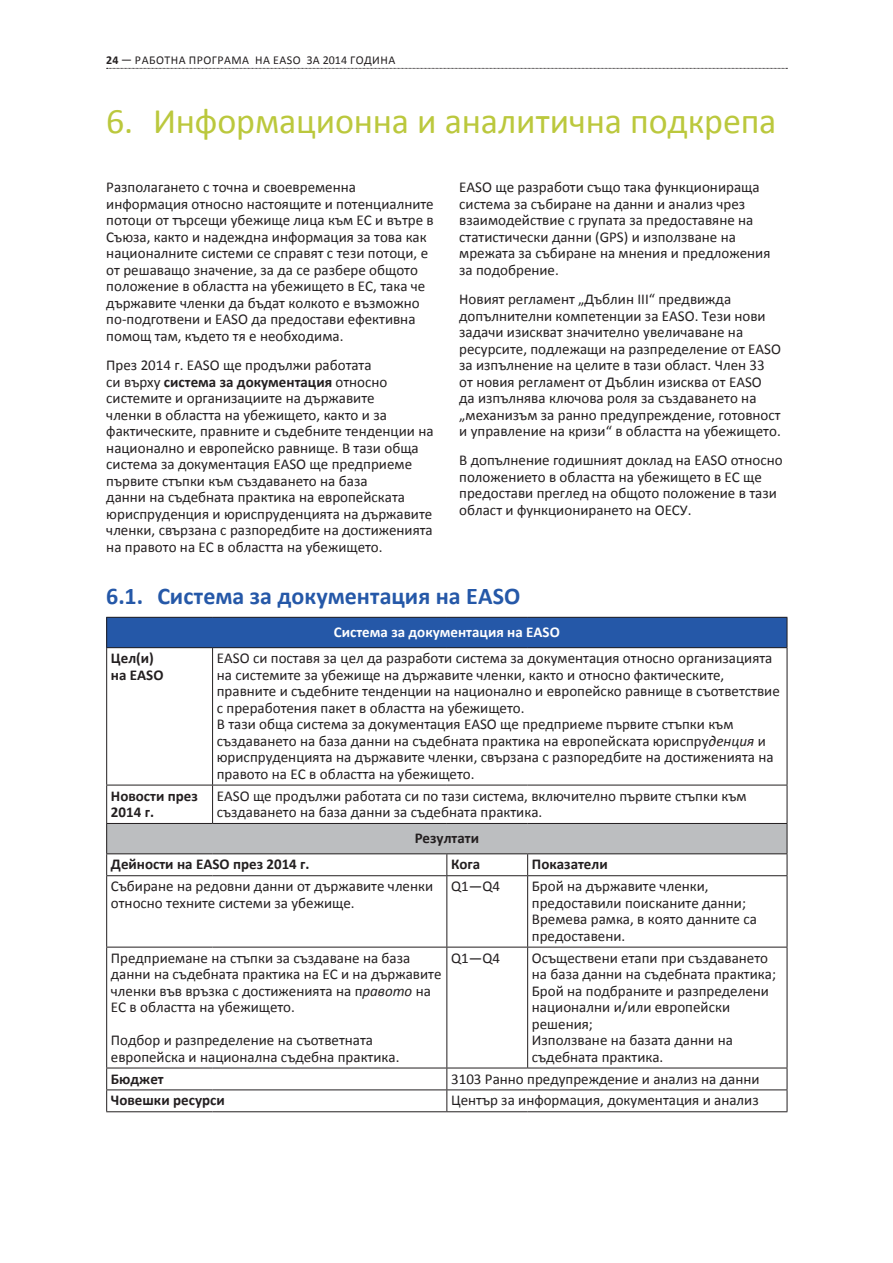
<style>
.page{position:relative;width:893px;height:1263px;background:#fff}
.page>*{position:absolute;margin:0;border:0;box-sizing:border-box;transform-origin:0 0}
.t1{font:36px "Calibri";letter-spacing:-.005em;color:#bbc83d}
.t2{font:700 24px "Calibri";color:#2558a8}
.body_first{font:15px/16.5px "Calibri";color:#231f20}
.table_body_left{font:15px/16.5px "Calibri";color:#231f20}
.table_body_left-2{font:700 15px/16.5px "Calibri";color:#231f20}
.table_header{font:700 15px "Calibri";color:#fff}
.table_body_center{font:700 15px "Calibri";color:#231f20}
.t3{font:12px "Calibri";letter-spacing:.04em;color:#231f20}
.s1{font-weight:700}
.s2{font-style:italic}
</style>
<div class="page">
<svg style="left:107px;top:68px;width:680px;height:1px"></svg>
<div style="left:107px;top:617px;width:680px;height:31px;background:#2558a8"></div>
<div style="left:107px;top:823px;width:680px;height:31px;background:#bcbec0"></div>
<hr style="left:212px;top:648px;width:1px;height:137px;background:#231f20">
<hr style="left:106px;top:785px;width:107px;height:1px;background:#231f20">
<hr style="left:213px;top:785px;width:234px;height:1px;background:#231f20">
<hr style="left:212px;top:785px;width:1px;height:38px;background:#231f20">
<hr style="left:447px;top:785px;width:81px;height:1px;background:#231f20">
<hr style="left:528px;top:785px;width:259px;height:1px;background:#231f20">
<svg style="left:446px;top:854px;width:1px;height:21px"></svg>
<svg style="left:527px;top:854px;width:1px;height:21px"></svg>
<hr style="left:106px;top:875px;width:107px;height:1px;background:#231f20">
<hr style="left:213px;top:875px;width:234px;height:1px;background:#231f20">
<hr style="left:447px;top:875px;width:81px;height:1px;background:#231f20">
<hr style="left:446px;top:876px;width:1px;height:71px;background:#231f20">
<hr style="left:528px;top:875px;width:259px;height:1px;background:#231f20">
<hr style="left:527px;top:876px;width:1px;height:71px;background:#231f20">
<hr style="left:106px;top:947px;width:107px;height:1px;background:#231f20">
<hr style="left:213px;top:947px;width:234px;height:1px;background:#231f20">
<hr style="left:447px;top:947px;width:81px;height:1px;background:#231f20">
<hr style="left:446px;top:947px;width:1px;height:121px;background:#231f20">
<hr style="left:528px;top:947px;width:259px;height:1px;background:#231f20">
<hr style="left:527px;top:947px;width:1px;height:121px;background:#231f20">
<hr style="left:106px;top:1068px;width:107px;height:1px;background:#231f20">
<hr style="left:213px;top:1068px;width:234px;height:1px;background:#231f20">
<hr style="left:447px;top:1068px;width:81px;height:1px;background:#231f20">
<hr style="left:528px;top:1068px;width:259px;height:1px;background:#231f20">
<hr style="left:106px;top:1089px;width:107px;height:1px;background:#231f20">
<hr style="left:213px;top:1089px;width:234px;height:1px;background:#231f20">
<hr style="left:447px;top:1089px;width:81px;height:1px;background:#231f20">
<svg style="left:446px;top:1068px;width:1px;height:43px"></svg>
<hr style="left:528px;top:1089px;width:259px;height:1px;background:#231f20">
<hr style="left:106px;top:648px;width:1px;height:137px;background:#231f20">
<hr style="left:787px;top:648px;width:1px;height:137px;background:#231f20">
<hr style="left:106px;top:785px;width:1px;height:38px;background:#231f20">
<hr style="left:787px;top:785px;width:1px;height:38px;background:#231f20">
<hr style="left:106px;top:876px;width:1px;height:71px;background:#231f20">
<hr style="left:787px;top:876px;width:1px;height:71px;background:#231f20">
<hr style="left:106px;top:947px;width:1px;height:121px;background:#231f20">
<hr style="left:787px;top:947px;width:1px;height:121px;background:#231f20">
<svg style="left:106px;top:1068px;width:1px;height:43px"></svg>
<svg style="left:787px;top:1068px;width:1px;height:43px"></svg>
<hr style="left:106px;top:1111px;width:107px;height:1px;background:#231f20">
<hr style="left:213px;top:1111px;width:234px;height:1px;background:#231f20">
<hr style="left:447px;top:1111px;width:81px;height:1px;background:#231f20">
<hr style="left:528px;top:1111px;width:259px;height:1px;background:#231f20">
<hr style="left:106px;top:617px;width:107px;height:1px;background:#231f20">
<svg style="left:106px;top:618px;width:1px;height:29px"></svg>
<hr style="left:213px;top:617px;width:234px;height:1px;background:#231f20">
<hr style="left:447px;top:617px;width:81px;height:1px;background:#231f20">
<hr style="left:528px;top:617px;width:259px;height:1px;background:#231f20">
<svg style="left:787px;top:618px;width:1px;height:29px"></svg>
<hr style="left:106px;top:647px;width:107px;height:1px;background:#231f20">
<hr style="left:213px;top:647px;width:234px;height:1px;background:#231f20">
<hr style="left:447px;top:647px;width:81px;height:1px;background:#231f20">
<hr style="left:528px;top:647px;width:259px;height:1px;background:#231f20">
<hr style="left:106px;top:823px;width:107px;height:1px;background:#231f20">
<svg style="left:106px;top:824px;width:1px;height:51px"></svg>
<hr style="left:213px;top:823px;width:234px;height:1px;background:#231f20">
<hr style="left:447px;top:823px;width:81px;height:1px;background:#231f20">
<hr style="left:528px;top:823px;width:259px;height:1px;background:#231f20">
<svg style="left:787px;top:824px;width:1px;height:51px"></svg>
<hr style="left:106px;top:853px;width:107px;height:1px;background:#231f20">
<hr style="left:213px;top:853px;width:234px;height:1px;background:#231f20">
<hr style="left:447px;top:853px;width:81px;height:1px;background:#231f20">
<hr style="left:528px;top:853px;width:259px;height:1px;background:#231f20">
<p class="t3" style="left:106px;top:52px;width:267px"><span class="s1">24</span> — Работна програма на ЕASO за 2014 годин</p>
<p class="t3" style="left:388px;top:52px;width:8px">а</p>
<p class="t1" style="left:106px;top:99px;width:672px">6. Информационна и аналитична подкрепа</p>
<p class="body_first" style="left:106px;top:179px;width:329px">Разполагането с точна и своевременна информация относно настоящите и потенциалните потоци от търсещи убежище лица към ЕС и вътре в Съюза, както и надеждна информация за това как националните системи се справят с тези потоци, е от решаващо значение, за да се разбере общото положение в областта на убежището в ЕС, така че държавите членки да бъдат колкото е възможно по-подготвени и EASO да предостави ефективна помощ там, където тя е необходима.</p>
<p class="body_first" style="left:106px;top:357px;width:329px">П рез 2014 г. ЕАSO ще продължи работата<br>си върху <span class="s1">система за документация</span> относно системите и организациите на държавите<br>членки в областта на убежището, както и за фактическите, правните и съдебните тенденции на национално и европейско равнище. В тази обща система за документация ЕАSO ще предприеме първите стъпки към създаването на база<br>данни на съдебната практика на европейската юриспруденция и юриспруденцията на държавите членки, свързана с разпоредбите на достиженията на правото на ЕС в областта на убежището.</p>
<p class="body_first" style="left:459px;top:179px;width:313px">ЕАSO ще разработи също така функционираща система за събиране на данни и анализ чрез взаимодействие с групата за предоставяне на статистически данни (GPS) и използване на мрежата за събиране на мнения и предложения за подобрение.</p>
<p class="body_first" style="left:459px;top:291px;width:323px">Новият регламент „Дъблин ІІІ“ предвижда допълнителни компетенции за ЕАSO. Тези нови задачи изискват значително увеличаване на ресурсите, подлежащи на разпределение от ЕАSO за изпълнение на целите в тази област. Член 33 от новия регламент от Дъблин изисква от ЕАSO да изпълнява ключова роля за създаването на „механизъм за ранно предупреждение, готовност и управление на кризи“ в областта на убежището.</p>
<p class="body_first" style="left:459px;top:452px;width:325px">В допълнение годишният доклад на ЕАSO относно положението в областта на убежището в ЕС ще предостави преглед на общото положение в тази област и функционирането на ОЕСУ.</p>
<p class="t2" style="left:106px;top:581px;width:416px">6.1. Система за документация на ЕАSO</p>
<p class="table_header" style="left:334px;top:622px;width:227px">Система за документация на ЕАSO</p>
<p class="table_body_left-2" style="left:111px;top:650px;width:45px">Цел(и)</p>
<p class="table_body_left-2" style="left:111px;top:666px;width:54px">на EASO</p>
<p class="table_body_left" style="left:217px;top:650px;width:564px">ЕАSO си поставя за цел да разработи система за документация относно организацията на системите за убежище на държавите членки, както и относно фактическите, правните и съдебните тенденции на национално и европейско равнище в съответствие с преработения пакет в областта на убежището.</p>
<p class="table_body_left" style="left:217px;top:716px;width:558px">В тази обща система за документация ЕАSO ще предприеме първите стъпки към създаването на база данни на съдебната практика на европейската юриспру<span class="s2">денция</span> и юриспруденцията на държавите членки, свързана с разпоредбите на достиженията на правото на ЕС в областта на убежището.</p>
<p class="table_body_left-2" style="left:111px;top:787px;width:88px">Новости през<br>2014 г.</p>
<p class="table_body_left" style="left:217px;top:787px;width:531px">ЕАSO ще продължи работата си по тази система, включително първите стъпки към създаването на база данни за съдебната практика.</p>
<p class="table_body_center" style="left:415px;top:829px;width:66px">Резултати</p>
<p class="table_body_left-2" style="left:111px;top:856px;width:200px">Дейности на ЕАSO през 2014 г.</p>
<p class="table_body_left-2" style="left:451px;top:856px;width:31px">Кога</p>
<p class="table_body_left-2" style="left:532px;top:856px;width:77px">Показатели</p>
<p class="table_body_left" style="left:111px;top:878px;width:324px">Събиране на редовни данни от държавите членки относно техните системи за убежище.</p>
<p class="table_body_left" style="left:451px;top:878px;width:50px">Q1—Q4</p>
<p class="table_body_left" style="left:532px;top:878px;width:216px">Брой на държавите членки, предоставили поисканите данни;</p>
<p class="table_body_left" style="left:532px;top:911px;width:226px">Времева рамка, в която данните са предоставени.</p>
<p class="table_body_left" style="left:111px;top:949px;width:332px">П редприемане на стъпки за създаване на база данни на съдебната практика на ЕС и на държавите членки във връзка с достиженията на п<span class="s2">равото</span> на ЕС в областта на убежището.</p>
<p class="table_body_left" style="left:111px;top:1032px;width:290px">П одбор и разпределение на съответната европейска и национална съдебна практика.</p>
<p class="table_body_left" style="left:451px;top:949px;width:50px">Q1—Q4</p>
<p class="table_body_left" style="left:532px;top:949px;width:246px">Осъществени етапи при създаването на база данни на съдебната практика;</p>
<p class="table_body_left" style="left:532px;top:982px;width:239px">Брой на подбраните и разпределени национални и/или европейски решения;</p>
<p class="table_body_left" style="left:532px;top:1032px;width:202px">Използване на базата данни на съдебната практика.</p>
<p class="table_body_left-2" style="left:111px;top:1070px;width:54px">Бюджет</p>
<p class="table_body_left" style="left:451px;top:1070px;width:310px">3103 Ранно предупреждение и анализ на данни</p>
<p class="table_body_left-2" style="left:111px;top:1092px;width:115px">Човешки ресурси</p>
<p class="table_body_left" style="left:451px;top:1092px;width:309px">Център за информация, документация и анализ</p>
</div>
